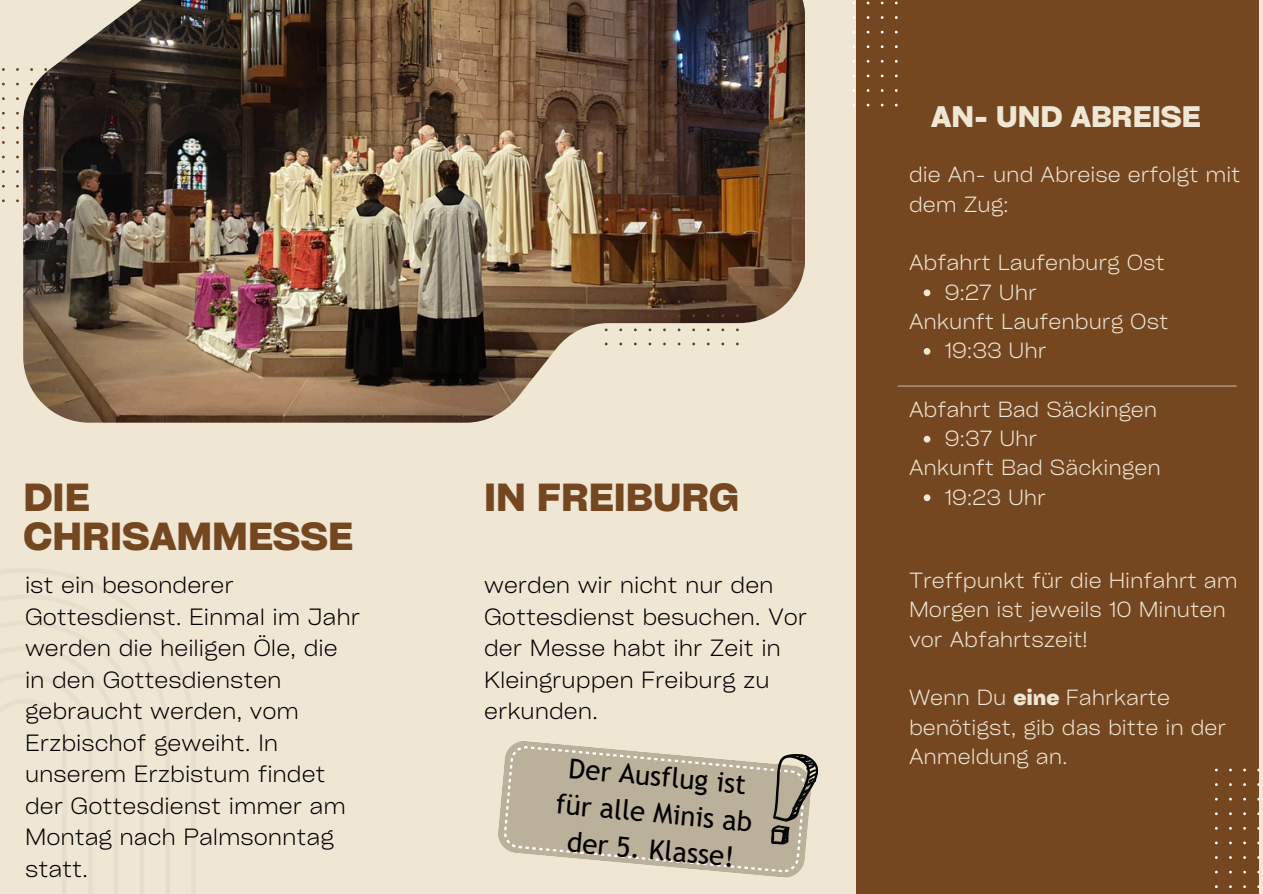
<style>
.page{position:relative;width:1263px;height:894px;background:#fff}
.page>*{position:absolute;margin:0;border:0;box-sizing:border-box;transform-origin:0 0}
.t1{font:700 37.5px/38.2px "Cy Grotesk Key";color:#754721}
.t2{font:700 28.5px "Cy Grotesk Key";color:#efe6d4}
.t3{font:27.45px/36.6px "Trebuchet MS";color:#000;text-align:center}
.t4{font:300 22.5px/31.5px "Cy Grotesk Key";color:#000}
.t5{font:300 21px/29.2px "Cy Grotesk Key";color:#efe6d4}
.s1{font-weight:700}
</style>
<div class="page">
<div style="left:0;top:0;width:1263px;height:893px;background:#efe6d4"></div>
<img style="left:23px;top:0;width:782px;height:422px">
<svg style="left:605px;top:298px;width:133px;height:47px"></svg>
<svg style="left:2px;top:68px;width:45px;height:134px"></svg>
<svg style="left:498px;top:741px;width:321px;height:137px"></svg>
<div style="left:856px;top:0;width:403px;height:893px;background:#754721"></div>
<hr style="left:898px;top:385px;width:338px;height:1px;background:#bbb099">
<svg style="left:1215px;top:768px;width:45px;height:121px"></svg>
<svg style="left:852px;top:1px;width:45px;height:105px"></svg>
<svg style="left:924px;top:289px;width:6px;height:7px"></svg>
<svg style="left:924px;top:348px;width:6px;height:6px"></svg>
<svg style="left:924px;top:435px;width:6px;height:7px"></svg>
<svg style="left:924px;top:494px;width:6px;height:7px"></svg>
<p class="t1" style="left:24px;top:477px;width:331px">DIE<br>CHRISAMMESSE</p>
<p class="t4" style="left:25px;top:568px;width:336px">ist ein besonderer<br>Gottesdienst. Einmal im Jahr werden die heiligen Öle, die in den Gottesdiensten gebraucht werden, vom<br>Erzbischof geweiht. In unserem Erzbistum findet der Gottesdienst immer am<br>Montag nach Palmsonntag statt.</p>
<h1 class="t1" style="left:484px;top:477px;width:256px">IN FREIBURG</h1>
<p class="t4" style="left:484px;top:568px;width:325px">werden wir nicht nur den<br>Gottesdienst besuchen. Vor der Messe habt ihr Zeit in<br>Kleingruppen Freiburg zu erkunden.</p>
<p class="t3" style="left:561px;top:749px;width:199px;rotate:5deg">Der Ausflug ist für alle Minis ab der 5. Klasse!</p>
<h1 class="t2" style="left:931px;top:98px;width:271px">AN- UND ABREISE</h1>
<p class="t5" style="left:909px;top:159px;width:333px">die An- und Abreise erfolgt mit dem Zug:</p>
<p class="t5" style="left:909px;top:247px;width:257px">Abfahrt Laufenburg Ost</p>
<h3 class="t5" style="left:945px;top:276px;width:94px">9:27 Uhr</h3>
<p class="t5" style="left:909px;top:306px;width:261px">Ankunft Laufenburg Ost</p>
<p class="t5" style="left:945px;top:335px;width:103px">19:33 Uhr</p>
<h2 class="t5" style="left:909px;top:393px;width:250px">Abfahrt Bad Säckingen</h2>
<p class="t5" style="left:945px;top:423px;width:94px">9:37 Uhr</p>
<p class="t5" style="left:909px;top:452px;width:253px">Ankunft Bad Säckingen</p>
<p class="t5" style="left:945px;top:481px;width:103px">19:23 Uhr</p>
<p class="t5" style="left:909px;top:565px;width:330px">Treffpunkt für die Hinfahrt am<br>Morgen ist jeweils 10 Minuten vor Abfahrtszeit!</p>
<p class="t5" style="left:909px;top:682px;width:319px">Wenn Du <span class="s1">eine</span> Fahrkarte benötigst, gib das bitte in der<br>Anmeldung an.</p>
</div>
